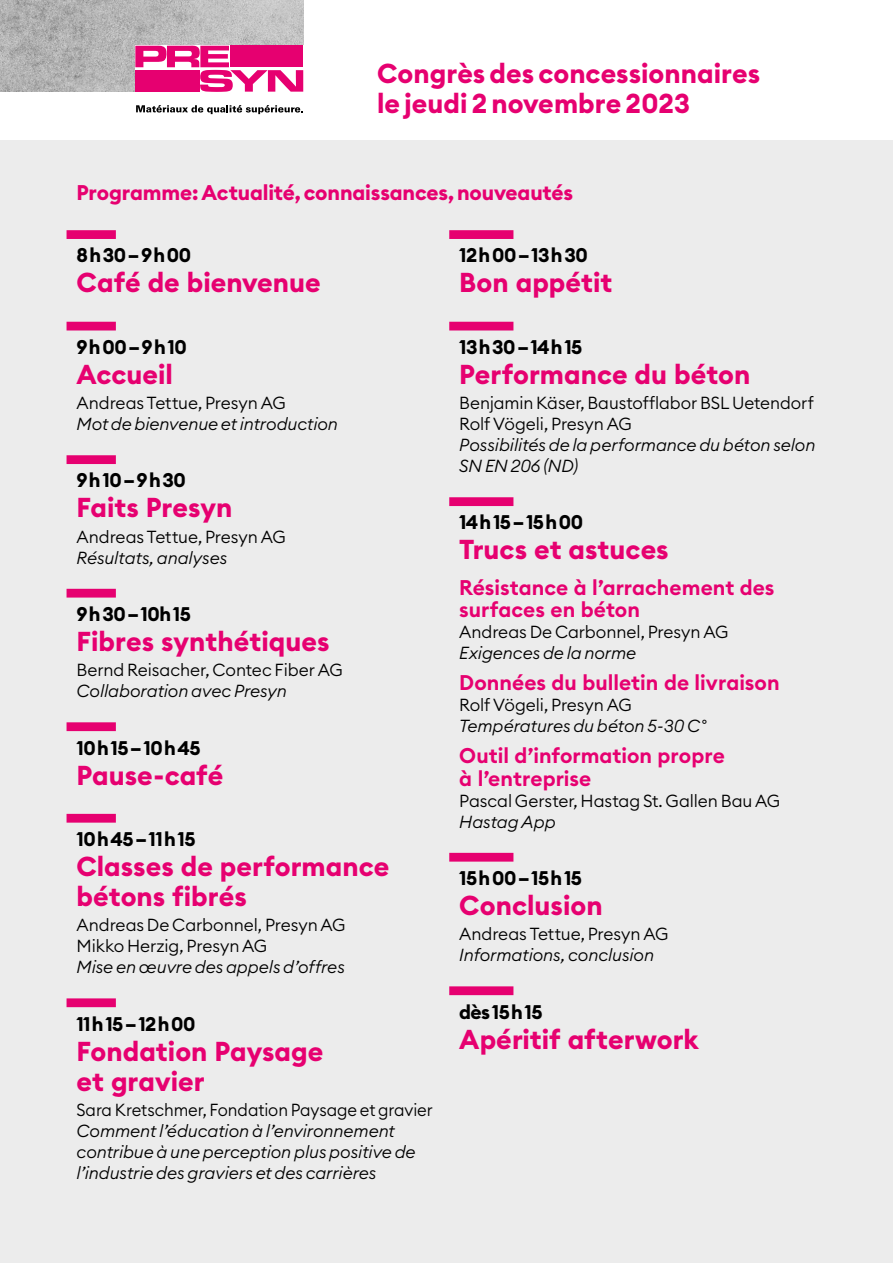
<style>
.page{position:relative;width:893px;height:1263px;background:#fff}
.page>*{position:absolute;margin:0;border:0;box-sizing:border-box;transform-origin:0 0}
.t1{font:700 27px/30px "Euclid Circular B";color:#e60070}
.t2{font:600 21px/22.5px "Euclid Circular B";color:#e60070}
.t3{font:700 21px "Euclid Circular B";letter-spacing:-.01em;color:#e60070}
.t4{font:700 19.5px "Euclid Circular B";letter-spacing:-.03em;color:#000}
.t5{font:italic 300 17.25px/21px "Euclid Circular B";letter-spacing:-.005em;color:#000}
.t6{font:300 17.25px/21px "Euclid Circular B";letter-spacing:-.005em;color:#000}
.t7{font:300 17.25px "Euclid Circular B";letter-spacing:-.005em;color:#000;scale:.96 1}
</style>
<div class="page">
<div style="left:0;top:140px;width:893px;height:1123px;background:#ececec"></div>
<img style="left:0;top:0;width:303px;height:92px">
<svg style="left:135px;top:46px;width:168px;height:46px"></svg>
<svg style="left:136px;top:105px;width:167px;height:9px"></svg>
<div style="left:67px;top:230px;width:49px;height:9px;background:#e60070"></div>
<div style="left:67px;top:322px;width:49px;height:8px;background:#e60070"></div>
<div style="left:67px;top:455px;width:49px;height:9px;background:#e60070"></div>
<div style="left:67px;top:589px;width:49px;height:8px;background:#e60070"></div>
<div style="left:67px;top:722px;width:49px;height:9px;background:#e60070"></div>
<div style="left:67px;top:814px;width:49px;height:9px;background:#e60070"></div>
<div style="left:67px;top:998px;width:49px;height:9px;background:#e60070"></div>
<div style="left:449px;top:230px;width:64px;height:9px;background:#e60070"></div>
<div style="left:449px;top:322px;width:64px;height:8px;background:#e60070"></div>
<div style="left:449px;top:497px;width:64px;height:9px;background:#e60070"></div>
<div style="left:449px;top:853px;width:64px;height:9px;background:#e60070"></div>
<div style="left:449px;top:986px;width:64px;height:9px;background:#e60070"></div>
<h1 class="t1" style="left:377px;top:58px;width:385px">Congrès des concessionnaires le jeudi 2 novembre 2023</h1>
<p class="t3" style="left:77px;top:179px;width:498px">Programme: Actualité, connaissances, nouveautés</p>
<p class="t4" style="left:77px;top:243px;width:116px">8 h 30 – 9 h 00</p>
<h1 class="t1" style="left:77px;top:268px;width:246px">Café de bienvenue</h1>
<p class="t4" style="left:77px;top:334px;width:112px">9 h 00 – 9 h 10</p>
<h1 class="t1" style="left:77px;top:360px;width:98px">Accueil</h1>
<p class="t6" style="left:77px;top:392px;width:211px">Andreas Tettue, Presyn AG</p>
<p class="t5" style="left:77px;top:413px;width:263px">Mot de bienvenue et introduction</p>
<p class="t4" style="left:77px;top:468px;width:111px">9 h 10 – 9 h 30</p>
<h1 class="t1" style="left:77px;top:493px;width:157px">Faits Presyn</h1>
<p class="t6" style="left:77px;top:526px;width:211px">Andreas Tettue, Presyn AG</p>
<p class="t5" style="left:77px;top:547px;width:152px">Résultats, analyses</p>
<p class="t4" style="left:77px;top:601px;width:116px">9 h 30 – 10h 15</p>
<h1 class="t1" style="left:77px;top:627px;width:255px">Fibres synthétiques</h1>
<p class="t6" style="left:77px;top:659px;width:267px">Bernd Reisacher, Contec Fiber AG</p>
<p class="t5" style="left:77px;top:680px;width:212px">Collaboration avec Presyn</p>
<p class="t4" style="left:77px;top:735px;width:126px">10 h 15 – 10 h 45</p>
<h1 class="t1" style="left:77px;top:760px;width:148px">Pause-café</h1>
<p class="t4" style="left:77px;top:826px;width:121px">10 h 45 – 11 h 15</p>
<h1 class="t1" style="left:77px;top:852px;width:314px">Classes de performance bétons fibrés</h1>
<p class="t6" style="left:77px;top:914px;width:270px">Andreas De Carbonnel, Presyn AG<br>Mikko Herzig, Presyn AG</p>
<p class="t5" style="left:77px;top:956px;width:270px">Mise en œuvre des appels d’offres</p>
<p class="t4" style="left:77px;top:1011px;width:120px">11 h 15 – 12 h 00</p>
<h1 class="t1" style="left:77px;top:1036px;width:248px">Fondation Paysage et gravier</h1>
<p class="t7" style="left:77px;top:1098px;width:373px">Sara Kretschmer, Fondation Paysage et gravier</p>
<p class="t5" style="left:77px;top:1120px;width:341px">Comment l’éducation à l’environnement contribue à une perception plus positive de l’industrie des graviers et des carrières</p>
<p class="t4" style="left:459px;top:243px;width:130px">12 h 00 – 13 h 30</p>
<h1 class="t1" style="left:459px;top:268px;width:155px">Bon appétit</h1>
<p class="t4" style="left:459px;top:334px;width:125px">13 h 30 – 14 h 15</p>
<h1 class="t1" style="left:459px;top:360px;width:293px">Performance du béton</h1>
<p class="t6" style="left:459px;top:392px;width:356px">Benjamin Käser, Baustofflabor BSL Uetendorf<br>Rolf Vögeli, Presyn AG</p>
<p class="t5" style="left:459px;top:434px;width:358px">Possibilités de la performance du béton selon<br>SN EN 206 (ND)</p>
<p class="t4" style="left:459px;top:510px;width:125px">14 h 15 – 15 h 00</p>
<h1 class="t1" style="left:459px;top:535px;width:211px">Trucs et astuces</h1>
<p class="t2" style="left:459px;top:576px;width:317px">Résistance à l’arrachement des surfaces en béton</p>
<p class="t6" style="left:459px;top:621px;width:270px">Andreas De Carbonnel, Presyn AG</p>
<p class="t5" style="left:459px;top:642px;width:178px">Exigences de la norme</p>
<p class="t2" style="left:459px;top:672px;width:322px">Données du bulletin de livraison</p>
<p class="t6" style="left:459px;top:694px;width:174px">Rolf Vögeli, Presyn AG</p>
<p class="t5" style="left:459px;top:715px;width:249px">Températures du béton 5-30 C°</p>
<p class="t2" style="left:459px;top:745px;width:267px">Outil d’information propre à l’entreprise</p>
<p class="t6" style="left:459px;top:790px;width:322px">Pascal Gerster, Hastag St. Gallen Bau AG</p>
<p class="t5" style="left:459px;top:811px;width:98px">Hastag App</p>
<p class="t4" style="left:459px;top:865px;width:124px">15 h 00 – 15 h 15</p>
<h1 class="t1" style="left:459px;top:891px;width:145px">Conclusion</h1>
<p class="t6" style="left:459px;top:923px;width:211px">Andreas Tettue, Presyn AG</p>
<p class="t5" style="left:459px;top:944px;width:196px">Informations, conclusion</p>
<p class="t4" style="left:459px;top:999px;width:85px">dès 15 h 15</p>
<h1 class="t1" style="left:459px;top:1024px;width:241px">Apéritif afterwork</h1>
</div>
